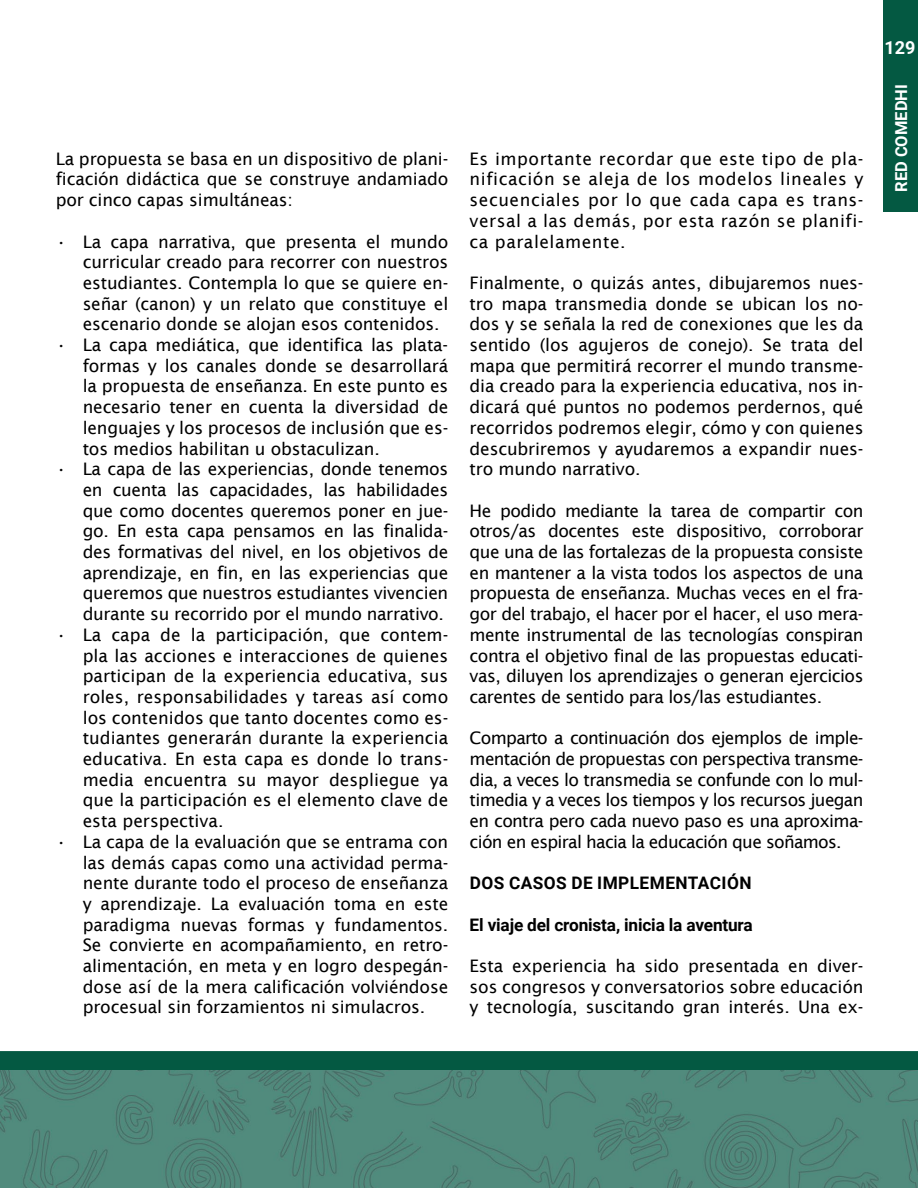
<style>
.page{position:relative;width:918px;height:1188px;background:#fff}
.page>*{position:absolute;margin:0;border:0;box-sizing:border-box;transform-origin:0 0}
.t1{font:700 18px "Roboto";color:#fff}
.t2{font:17.25px/20.7px "Lucida Sans";letter-spacing:-.01em;color:#000;text-align:justify}
.t3{font:700 17.25px "Roboto";letter-spacing:-.01em;color:#000}
.t4{font:700 17.25px "Roboto";letter-spacing:.025em;color:#000}
.t5{font:700 16.5px "Roboto";color:#fff}
</style>
<div class="page">
<div style="left:883px;top:0;width:35px;height:212px;background:#045942"></div>
<div style="left:0;top:1051px;width:918px;height:23px;background:#045942"></div>
<img style="left:0;top:1070px;width:918px;height:118px">
<p class="t2" style="left:56px;top:148px;width:394px">La propuesta se basa en un dispositivo de plani&shy;ficación didáctica que se construye andamiado por cinco capas simultáneas:</p>
<p class="t2" style="left:83px;top:231px;width:367px;text-indent:-27px">• La capa narrativa, que presenta el mundo curricular creado para recorrer con nuestros estudiantes. Contempla lo que se quiere en&shy;señar (canon) y un relato que constituye el escenario donde se alojan esos contenidos.</p>
<p class="t2" style="left:83px;top:335px;width:367px;text-indent:-27px">• La capa mediática, que identifica las plata&shy;formas y los canales donde se desarrollará la propuesta de enseñanza. En este punto es necesario tener en cuenta la diversidad de lenguajes y los procesos de inclusión que es&shy;tos medios habilitan u obstaculizan.</p>
<p class="t2" style="left:83px;top:459px;width:367px;text-indent:-27px">• La capa de las experiencias, donde tenemos en cuenta las capacidades, las habilidades que como docentes queremos poner en jue&shy;go. En esta capa pensamos en las finalida&shy;des formativas del nivel, en los objetivos de aprendizaje, en fin, en las experiencias que queremos que nuestros estudiantes vivencien durante su recorrido por el mundo narrativo.</p>
<p class="t2" style="left:83px;top:624px;width:367px;text-indent:-27px">• La capa de la participación, que contem&shy;pla las acciones e interacciones de quienes participan de la experiencia educativa, sus roles, responsabilidades y tareas así como los contenidos que tanto docentes como es&shy;tudiantes generarán durante la experiencia educativa. En esta capa es donde lo trans&shy;media encuentra su mayor despliegue ya que la participación es el elemento clave de esta perspectiva.</p>
<p class="t2" style="left:83px;top:831px;width:367px;text-indent:-27px">• La capa de la evaluación que se entrama con las demás capas como una actividad perma&shy;nente durante todo el proceso de enseñanza y aprendizaje. La evaluación toma en este paradigma nuevas formas y fundamentos.<br>Se convierte en acompañamiento, en retro&shy;alimentación, en meta y en logro despegán&shy;dose así de la mera calificación volviéndose procesual sin forzamientos ni simulacros.</p>
<p class="t2" style="left:470px;top:148px;width:395px">Es importante recordar que este tipo de pla&shy;nificación se aleja de los modelos lineales y secuenciales por lo que cada capa es trans&shy;versal a las demás, por esta razón se planifi&shy;ca paralelamente.</p>
<p class="t2" style="left:470px;top:272px;width:395px">Finalmente, o quizás antes, dibujaremos nues&shy;tro mapa transmedia donde se ubican los no&shy;dos y se señala la red de conexiones que les da sentido (los agujeros de conejo). Se trata del mapa que permitirá recorrer el mundo transme&shy;dia creado para la experiencia educativa, nos in&shy;dicará qué puntos no podemos perdernos, qué recorridos podremos elegir, cómo y con quienes descubriremos y ayudaremos a expandir nues&shy;tro mundo narrativo.</p>
<p class="t2" style="left:470px;top:500px;width:395px">He podido mediante la tarea de compartir con otros/as docentes este dispositivo, corroborar que una de las fortalezas de la propuesta consiste en mantener a la vista todos los aspectos de una propuesta de enseñanza. Muchas veces en el fra&shy;gor del trabajo, el hacer por el hacer, el uso mera&shy;mente instrumental de las tecnologías conspiran contra el objetivo final de las propuestas educati&shy;vas, diluyen los aprendizajes o generan ejercicios carentes de sentido para los/las estudiantes.</p>
<p class="t2" style="left:470px;top:728px;width:395px">Comparto a continuación dos ejemplos de imple&shy;mentación de propuestas con perspectiva transme&shy;dia, a veces lo transmedia se confunde con lo mul&shy;timedia y a veces los tiempos y los recursos juegan en contra pero cada nuevo paso es una aproxima&shy;ción en espiral hacia la educación que soñamos.</p>
<p class="t4" style="left:470px;top:871px;width:283px">DOS CASOS DE IMPLEMENTACIÓN</p>
<p class="t3" style="left:470px;top:912px;width:285px">El viaje del cronista, inicia la aventura</p>
<p class="t2" style="left:470px;top:956px;width:395px">Esta experiencia ha sido presentada en diver&shy;sos congresos y conversatorios sobre educación y tecnología, suscitando gran interés. Una ex-</p>
<p class="t1" style="left:885px;top:35px;width:32px">129</p>
<p class="t5" style="left:890px;top:192px;width:109px;rotate:-90deg">RED COMEDHI</p>
</div>
